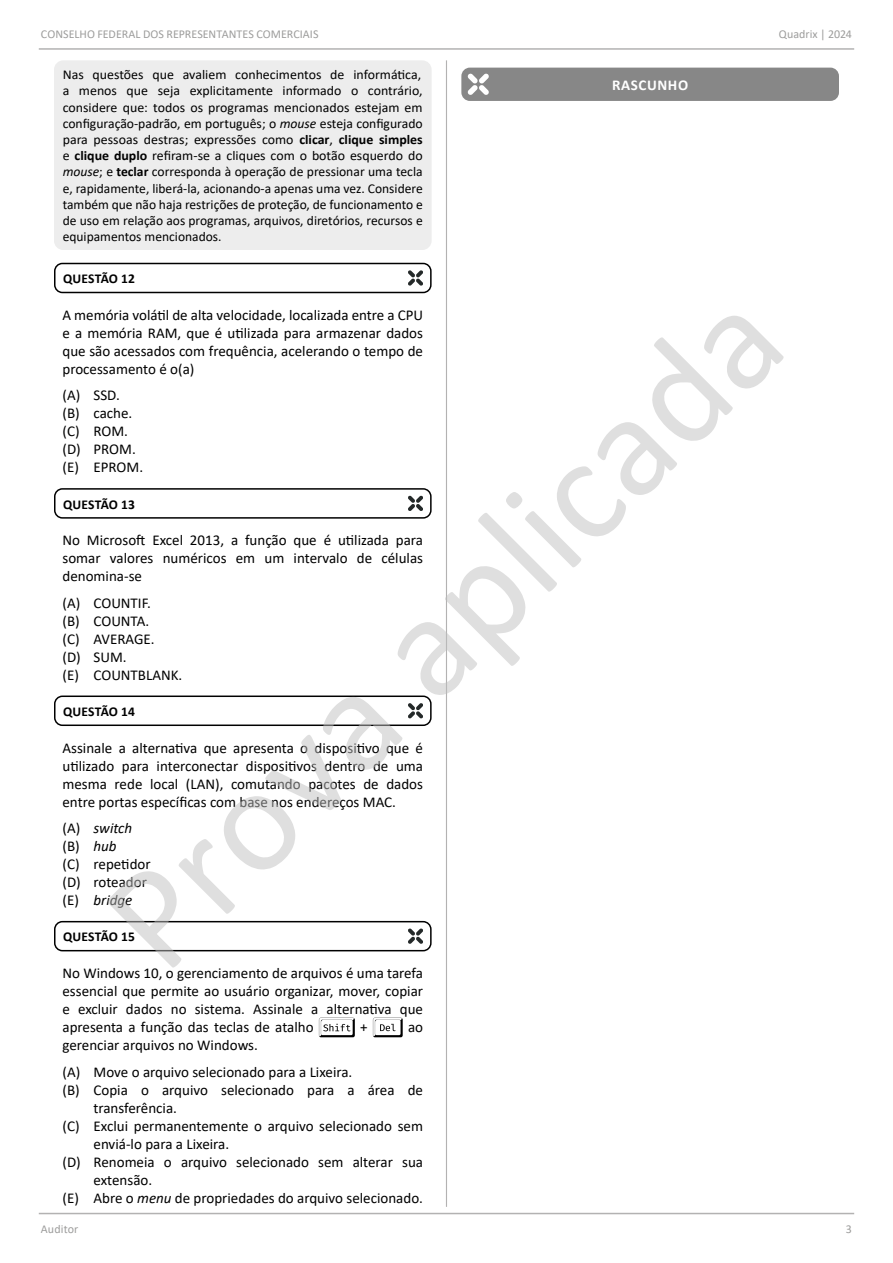
<style>
.page{position:relative;width:893px;height:1263px;background:#fff}
.page>*{position:absolute;margin:0;border:0;box-sizing:border-box;transform-origin:0 0}
.t1{font:150px "Calibri";color:rgb(191 191 191/.5)}
.t2{font:15px/18px "Calibri";color:#000;text-align:justify}
.t3{font:700 15px "Calibri";letter-spacing:.04em;color:#fff}
.t4{font:13.5px/16.2px "Calibri";color:#000;text-align:justify}
.t5{font:700 13.5px "Calibri";letter-spacing:.005em;color:#000}
.t6{font:12px "Calibri";letter-spacing:.005em;color:#9d9d9c}
.s1{font-style:italic}
.s2{font-weight:700}
</style>
<div class="page">
<hr style="left:39px;top:48px;width:815px;height:2px;background:#b3b2b2">
<hr style="left:446px;top:60px;width:1px;height:1147px;background:#b3b2b2">
<hr style="left:39px;top:1213px;width:815px;height:1px;background:#b3b2b2">
<div style="left:461px;top:68px;width:378px;height:33px;background:#878787;border-radius:9px"></div>
<svg style="left:468px;top:74px;width:21px;height:21px"></svg>
<div style="left:54px;top:263px;width:378px;height:30px;border:2px solid #000;border-radius:8px"></div>
<svg style="left:408px;top:270px;width:15px;height:16px"></svg>
<div style="left:54px;top:488px;width:378px;height:31px;border:2px solid #000;border-radius:8px"></div>
<svg style="left:408px;top:496px;width:15px;height:15px"></svg>
<div style="left:54px;top:695px;width:378px;height:31px;border:2px solid #000;border-radius:8px"></div>
<svg style="left:408px;top:703px;width:15px;height:15px"></svg>
<div style="left:54px;top:921px;width:378px;height:30px;border:2px solid #000;border-radius:8px"></div>
<svg style="left:408px;top:928px;width:15px;height:16px"></svg>
<svg style="left:319px;top:1018px;width:36px;height:19px"></svg>
<svg style="left:373px;top:1018px;width:30px;height:19px"></svg>
<div style="left:55px;top:61px;width:376px;height:188px;background:#ededed;border-radius:9px"></div>
<div style="left:54px;top:60px;width:378px;height:190px;border:2px solid #ededed;border-radius:9px"></div>
<p class="t6" style="left:41px;top:25px;width:279px">CONSELHO FEDERAL DOS REPRESENTANTES COMERCIAIS</p>
<p class="t6" style="left:779px;top:25px;width:75px">Quadrix | 2024</p>
<p class="t4" style="left:63px;top:66px;width:362px">Nas questões que avaliem conhecimentos de informática, a menos que seja explicitamente informado o contrário, considere que: todos os programas mencionados estejam em configuração‑padrão, em português; o <span class="s1">mouse</span> esteja configurado para pessoas destras; expressões como <span class="s2">clicar</span>, <span class="s2">clique simples </span>e <span class="s2">clique duplo</span> refiram‑se a cliques com o botão esquerdo do <span class="s1">mouse</span>; e <span class="s2">teclar</span> corresponda à operação de pressionar uma tecla e, rapidamente, liberá‑la, acionando‑a apenas uma vez. Considere também que não haja restrições de proteção, de funcionamento e de uso em relação aos programas, arquivos, diretórios, recursos e equipamentos mencionados.</p>
<p class="t3" style="left:612px;top:74px;width:77px">RASCUNHO</p>
<p class="t5" style="left:63px;top:269px;width:73px">QUESTÃO 12</p>
<p class="t2" style="left:63px;top:305px;width:362px">A memória volátil de alta velocidade, localizada entre a CPU e a memória RAM, que é utilizada para armazenar dados que são acessados com frequência, acelerando o tempo de processamento é o(a)</p>
<p class="t2" style="left:63px;top:386px;width:82px;text-align:left">(A) SSD.<br>(B) cache. (C) ROM. (D) PROM. (E) EPROM.</p>
<p class="t5" style="left:63px;top:494px;width:73px">QUESTÃO 13</p>
<p class="t2" style="left:63px;top:531px;width:362px">No Microsoft Excel 2013, a função que é utilizada para somar valores numéricos em um intervalo de células denomina‑se</p>
<p class="t2" style="left:63px;top:593px;width:121px;text-align:left">(A) COUNTIF.<br>(B) COUNTA.<br>(C) AVERAGE.<br>(D) SUM.<br>(E) COUNTBLANK.</p>
<p class="t5" style="left:63px;top:702px;width:73px">QUESTÃO 14</p>
<p class="t2" style="left:63px;top:738px;width:362px">Assinale a alternativa que apresenta o dispositivo que é utilizado para interconectar dispositivos dentro de uma mesma rede local (LAN), comutando pacotes de dados entre portas específicas com base nos endereços MAC.</p>
<p class="t2" style="left:63px;top:819px;width:90px;text-align:left">(A) <span class="s1">switch </span>(B) <span class="s1">hub<br></span>(C) repetidor (D) roteador (E) <span class="s1">bridge</span></p>
<p class="t5" style="left:63px;top:927px;width:73px">QUESTÃO 15</p>
<p class="t2" style="left:63px;top:963px;width:362px">No Windows 10, o gerenciamento de arquivos é uma tarefa essencial que permite ao usuário organizar, mover, copiar e excluir dados no sistema. Assinale a alternativa que apresenta a função das teclas de atalho</p>
<h1 class="t1" style="left:56px;top:868px;width:889px;rotate:-45deg">Prova aplicada</h1>
<p class="t2" style="left:360px;top:1017px;width:9px">+</p>
<p class="t2" style="left:408px;top:1017px;width:17px">ao</p>
<p class="t2" style="left:62px;top:1031px;width:291px;line-height:26.5px">gerenciar arquivos no Windows.<br>(A) Move o arquivo selecionado para a Lixeira.</p>
<p class="t2" style="left:62px;top:1080px;width:362px">(B) Copia o arquivo selecionado para a área de</p>
<p class="t2" style="left:94px;top:1098px;width:85px">transferência.</p>
<p class="t2" style="left:62px;top:1116px;width:362px">(C) Exclui permanentemente o arquivo selecionado sem</p>
<p class="t2" style="left:94px;top:1134px;width:137px">enviá‑lo para a Lixeira.</p>
<p class="t2" style="left:62px;top:1152px;width:362px">(D) Renomeia o arquivo selecionado sem alterar sua</p>
<p class="t2" style="left:94px;top:1170px;width:60px">extensão.</p>
<p class="t2" style="left:62px;top:1188px;width:362px">(E) Abre o <span class="s1">menu</span> de propriedades do arquivo selecionado.</p>
<p class="t6" style="left:41px;top:1220px;width:39px">Auditor</p>
<p class="t6" style="left:846px;top:1220px;width:8px">3</p>
</div>
